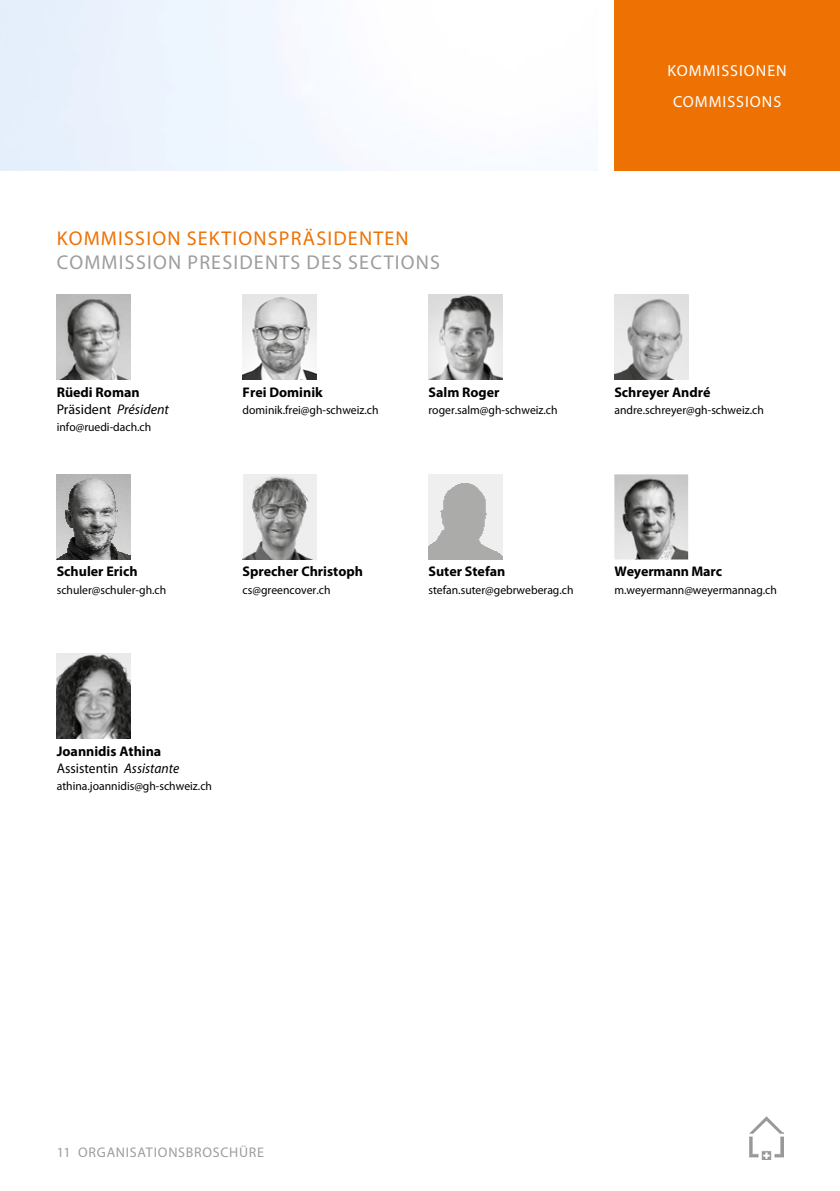
<style>
.page{position:relative;width:840px;height:1191px;background:#fff}
.page>*{position:absolute;margin:0;border:0;box-sizing:border-box;transform-origin:0 0}
.t1{font:20px "Myriad Pro";letter-spacing:.06em;color:#9d9d9c}
.t2{font:20px "Myriad Pro";letter-spacing:.06em;color:#ee7203}
.t3{font:16px/31.4px "Myriad Pro";letter-spacing:.06em;color:#fff;text-align:center}
.t4{font:700 14px/17px "Myriad Pro";color:#000}
.t5{font:14px "Myriad Pro";letter-spacing:.055em;color:#9d9d9c}
.t6{font:12px "Myriad Pro";color:#000}
.s1{font-weight:400}
.s2{font-weight:400;font-style:italic}
</style>
<div class="page">
<div style="left:614px;top:0;width:225px;height:170px;background:#ee7203"></div>
<div style="left:0;top:0;width:228px;height:170px;background:#ebf2fd"></div>
<img style="left:749px;top:1116px;width:33px;height:43px">
<img style="left:57px;top:295px;width:73px;height:85px">
<img style="left:242px;top:295px;width:74px;height:85px">
<img style="left:428px;top:295px;width:74px;height:85px">
<img style="left:614px;top:295px;width:73px;height:85px">
<img style="left:57px;top:474px;width:73px;height:85px">
<img style="left:242px;top:474px;width:74px;height:85px">
<img style="left:428px;top:474px;width:74px;height:85px">
<img style="left:614px;top:474px;width:73px;height:85px">
<img style="left:57px;top:654px;width:73px;height:85px">
<h2 class="t3" style="left:667px;top:54px;width:121px">KOMMISSIONEN<br>COMMISSIONS</h2>
<h1 class="t2" style="left:57px;top:226px;width:353px">KOMMISSION SEKTIONSPRÄSIDENTEN</h1>
<h1 class="t1" style="left:57px;top:250px;width:384px">COMMISSION PRESIDENTS DES SECTIONS</h1>
<p class="t4" style="left:57px;top:383px;width:114px">Rüedi Roman<br><span class="s1">Präsident</span> <span class="s2">Président</span></p>
<p class="t6" style="left:57px;top:419px;width:96px">info@ruedi-dach.ch</p>
<p class="t4" style="left:242px;top:383px;width:82px">Frei Dominik</p>
<p class="t6" style="left:242px;top:402px;width:137px">dominik.frei@gh-schweiz.ch</p>
<p class="t4" style="left:428px;top:383px;width:72px">Salm Roger</p>
<p class="t6" style="left:428px;top:402px;width:131px">roger.salm@gh-schweiz.ch</p>
<p class="t4" style="left:614px;top:383px;width:98px">Schreyer André</p>
<p class="t6" style="left:614px;top:402px;width:151px">andre.schreyer@gh-schweiz.ch</p>
<p class="t4" style="left:57px;top:563px;width:82px">Schuler Erich</p>
<p class="t6" style="left:57px;top:582px;width:111px">schuler@schuler-gh.ch</p>
<p class="t4" style="left:242px;top:563px;width:122px">Sprecher Christoph</p>
<p class="t6" style="left:242px;top:582px;width:89px">cs@greencover.ch</p>
<p class="t4" style="left:428px;top:563px;width:78px">Suter Stefan</p>
<p class="t6" style="left:428px;top:582px;width:146px">stefan.suter@gebrweberag.ch</p>
<p class="t4" style="left:614px;top:563px;width:109px">Weyermann Marc</p>
<p class="t6" style="left:614px;top:582px;width:164px">m.weyermann@weyermannag.ch</p>
<p class="t4" style="left:57px;top:742px;width:124px">Joannidis Athina<br><span class="s1">Assistentin</span> <span class="s2">Assistante</span></p>
<p class="t6" style="left:57px;top:778px;width:157px">athina.joannidis@gh-schweiz.ch</p>
<p class="t5" style="left:57px;top:1143px;width:209px">11 ORGANISATIONSBROSCHÜRE</p>
</div>
